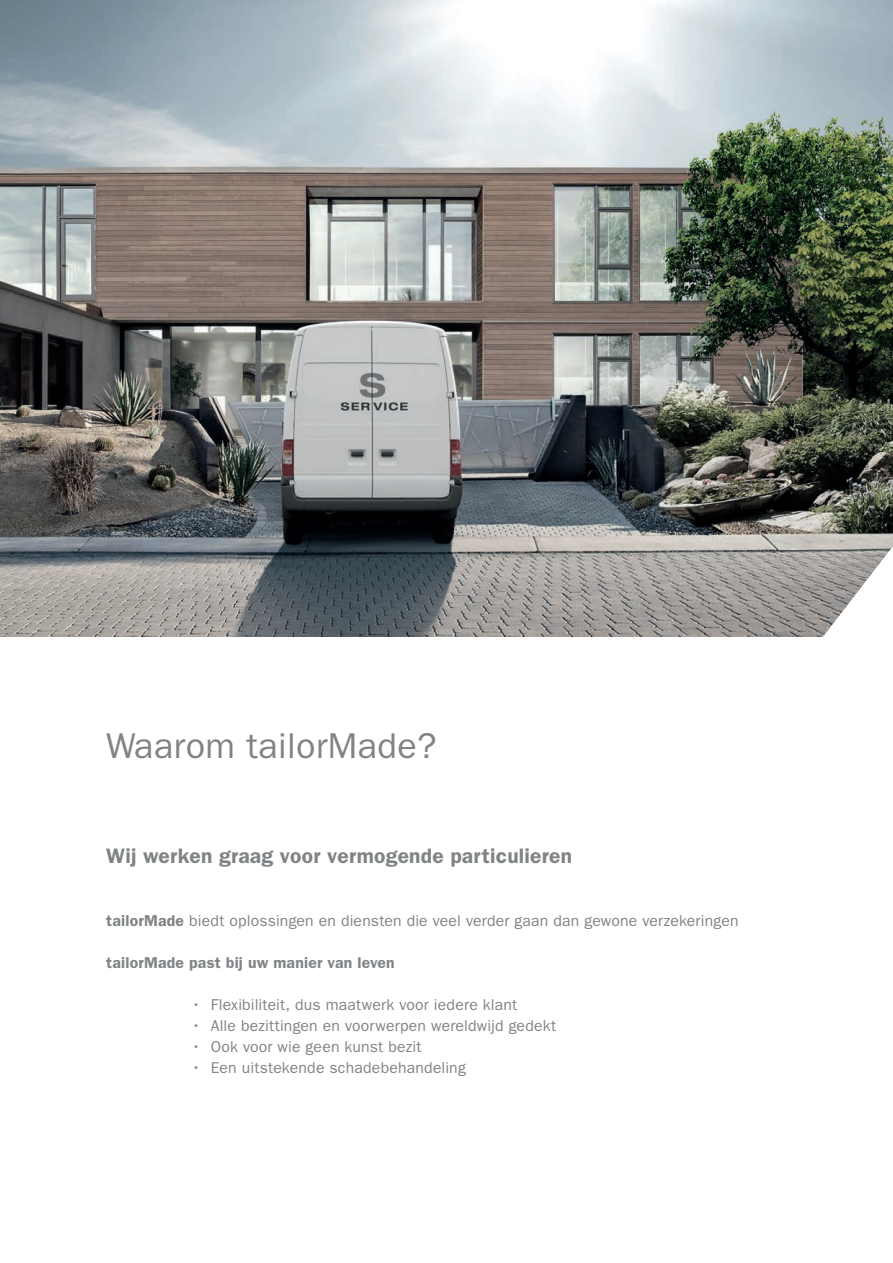
<style>
.page{position:relative;width:893px;height:1263px;background:#fff}
.page>*{position:absolute;margin:0;border:0;box-sizing:border-box;transform-origin:0 0}
.t1{font:36px "ITC Franklin Gothic Std";letter-spacing:.01em;color:#808486}
.t2{font:600 21px "ITC Franklin Gothic Std";letter-spacing:.01em;color:#808486}
.t3{font:15.75px "ITC Franklin Gothic Std";letter-spacing:.01em;color:#808486}
.t4{font:600 15.75px "ITC Franklin Gothic Std";letter-spacing:.015em;color:#808486}
.s1{font-weight:600}
</style>
<div class="page">
<img style="left:0;top:0;width:893px;height:636px">
<svg style="left:821px;top:517px;width:72px;height:120px"></svg>
<h1 class="t1" style="left:106px;top:725px;width:332px">Waarom tailorMade?</h1>
<h2 class="t2" style="left:106px;top:843px;width:467px">Wij werken graag voor vermogende particulieren</h2>
<p class="t3" style="left:106px;top:911px;width:634px"><span class="s1">tailorMade</span> biedt oplossingen en diensten die veel verder gaan dan gewone verzekeringen</p>
<p class="t4" style="left:106px;top:953px;width:290px">tailorMade past bij uw manier van leven</p>
<p class="t3" style="left:191px;top:995px;width:327px">• Flexibiliteit, dus maatwerk voor iedere klant</p>
<p class="t3" style="left:191px;top:1016px;width:366px">• Alle bezittingen en voorwerpen wereldwijd gedekt</p>
<p class="t3" style="left:191px;top:1037px;width:232px">• Ook voor wie geen kunst bezit</p>
<p class="t3" style="left:191px;top:1058px;width:276px">• Een uitstekende schadebehandeling</p>
</div>
